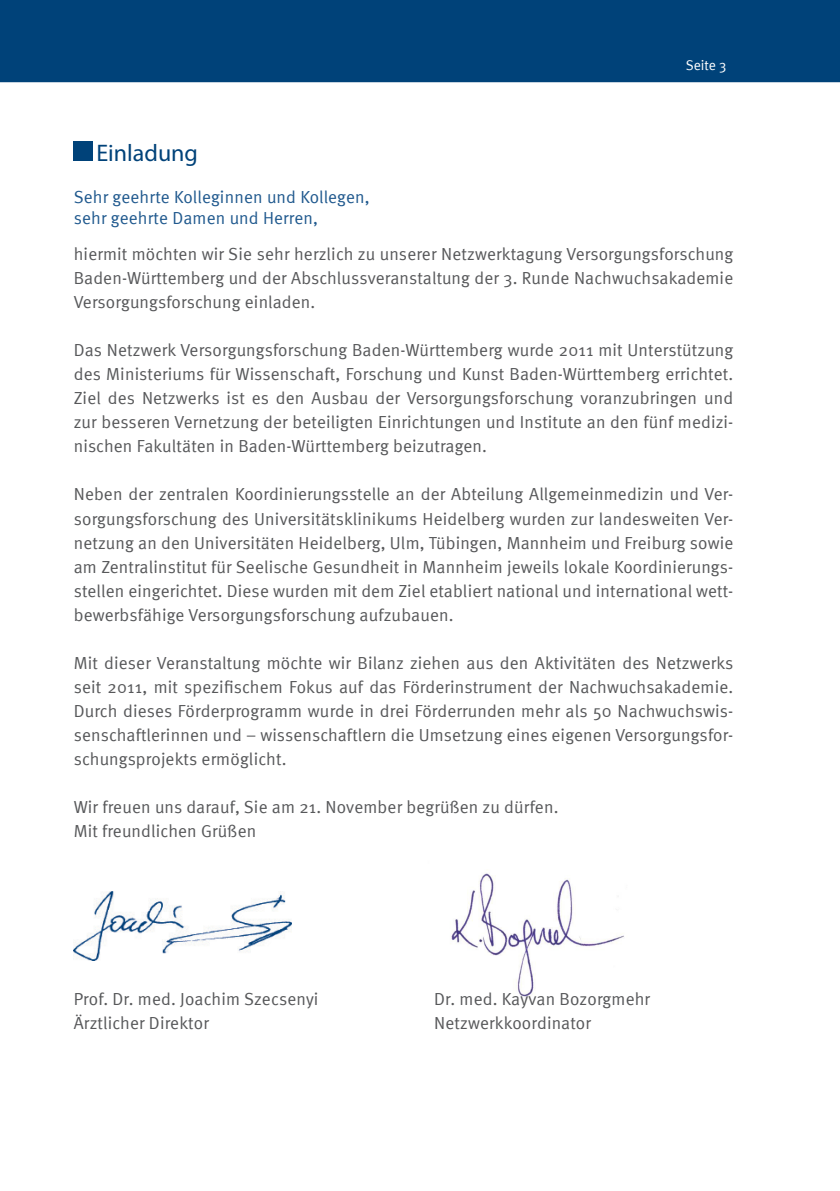
<style>
.page{position:relative;width:840px;height:1191px;background:#fff}
.page>*{position:absolute;margin:0;border:0;box-sizing:border-box;transform-origin:0 0}
.t1{font:24px "Myriad Pro";color:#004279}
.t2{font:17.4px/24px "Meta Normal";letter-spacing:.01em;color:#57585a;text-align:justify}
.t3{font:17.4px "Meta Normal";letter-spacing:.01em;color:#20598e}
.t4{font:14px "Meta Normal";color:#fff}
</style>
<div class="page">
<div style="left:0;top:0;width:839px;height:82px;background:#004279"></div>
<img style="left:450px;top:873px;width:174px;height:124px">
<img style="left:74px;top:891px;width:217px;height:69px">
<div style="left:74px;top:142px;width:19px;height:19px;background:#004279"></div>
<p class="t4" style="left:685px;top:57px;width:42px">Seite 3</p>
<p class="t1" style="left:96px;top:138px;width:103px">Einladung</p>
<p class="t3" style="left:74px;top:187px;width:297px">Sehr geehrte Kolleginnen und Kollegen,</p>
<p class="t3" style="left:74px;top:208px;width:246px">sehr geehrte Damen und Herren,</p>
<p class="t2" style="left:74px;top:242px;width:660px">hiermit möchten wir Sie sehr herzlich zu unserer Netzwerktagung Versorgungsforschung Baden-Württemberg und der Abschlussveranstaltung der 3. Runde Nachwuchsakademie Versorgungsforschung einladen.</p>
<p class="t2" style="left:74px;top:338px;width:660px">Das Netzwerk Versorgungsforschung Baden-Württemberg wurde 2011 mit Unterstützung des Ministeriums für Wissenschaft, Forschung und Kunst Baden-Württemberg errichtet.<br>Ziel des Netzwerks ist es den Ausbau der Versorgungsforschung voranzubringen und zur besseren Vernetzung der beteiligten Einrichtungen und Institute an den fünf medizi&shy;nischen Fakultäten in Baden-Württemberg beizutragen.</p>
<p class="t2" style="left:74px;top:482px;width:660px">Neben der zentralen Koordinierungsstelle an der Abteilung Allgemeinmedizin und Ver&shy;sorgungsforschung des Universitätsklinikums Heidelberg wurden zur landesweiten Ver&shy;netzung an den Universitäten Heidelberg, Ulm, Tübingen, Mannheim und Freiburg sowie am Zentralinstitut für Seelische Gesundheit in Mannheim jeweils lokale Koordinierungs&shy;stellen eingerichtet. Diese wurden mit dem Ziel etabliert national und international wett&shy;bewerbsfähige Versorgungsforschung aufzubauen.</p>
<p class="t2" style="left:74px;top:650px;width:660px">Mit dieser Veranstaltung möchte wir Bilanz ziehen aus den Aktivitäten des Netzwerks seit 2011, mit spezifischem Fokus auf das Förderinstrument der Nachwuchsakademie.<br>Durch dieses Förderprogramm wurde in drei Förderrunden mehr als 50 Nachwuchswis&shy;senschaftlerinnen und – wissenschaftlern die Umsetzung eines eigenen Versorgungsfor&shy;schungsprojekts ermöglicht.</p>
<p class="t2" style="left:74px;top:794px;width:486px">Wir freuen uns darauf, Sie am 21. November begrüßen zu dürfen.</p>
<p class="t2" style="left:74px;top:818px;width:184px">Mit freundlichen Grüßen</p>
<p class="t2" style="left:74px;top:986px;width:246px">Prof. Dr. med. Joachim Szecsenyi</p>
<p class="t2" style="left:434px;top:986px;width:217px">Dr. med. Kayvan Bozorgmehr</p>
<p class="t2" style="left:74px;top:1010px;width:136px">Ärztlicher Direktor</p>
<p class="t2" style="left:434px;top:1010px;width:158px">Netzwerkkoordinator</p>
</div>
